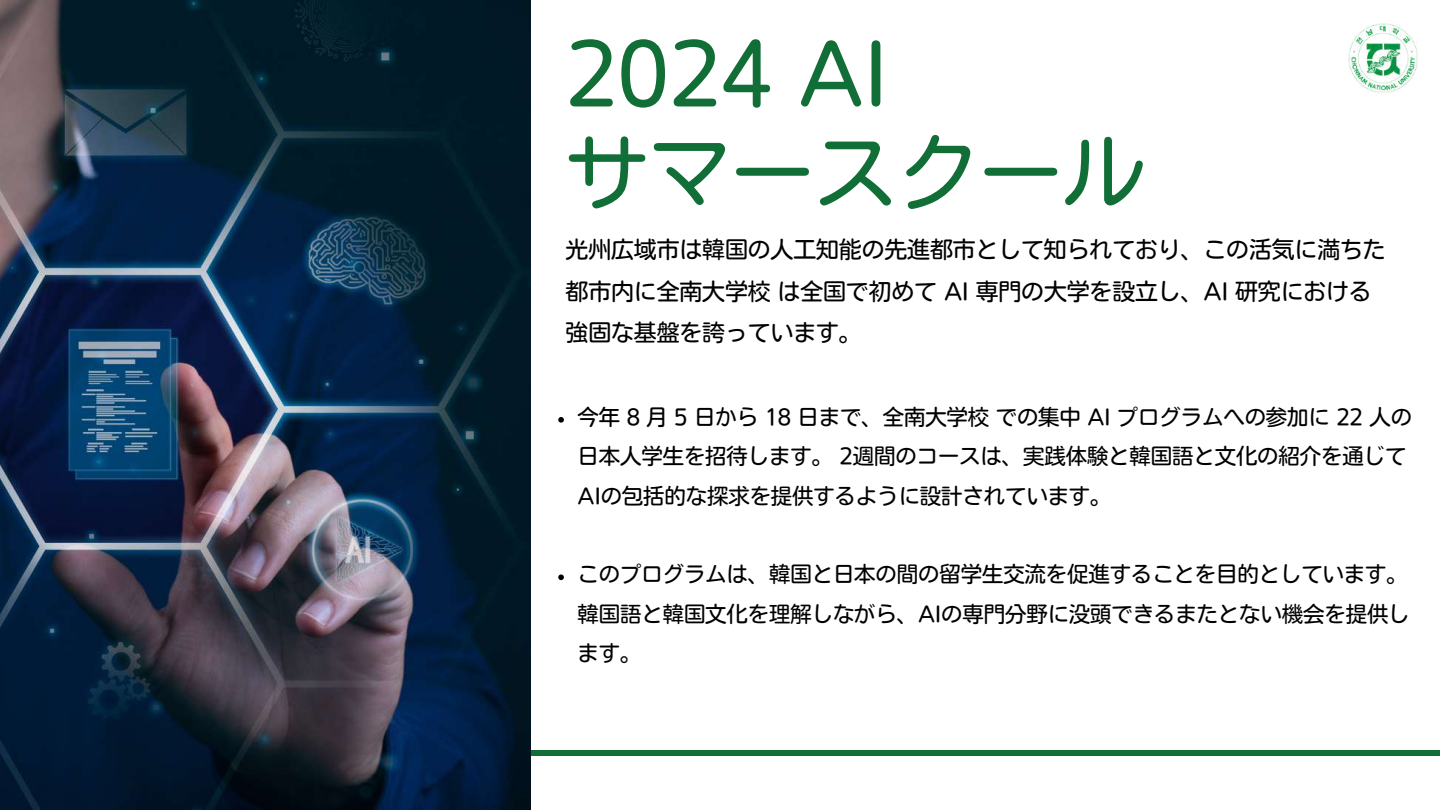
<style>
.page{position:relative;width:1440px;height:810px;background:#fff}
.page>*{position:absolute;margin:0;border:0;box-sizing:border-box;transform-origin:0 0}
.t1{font:82.8px/99px "Nud Motoya Maru Std W3";color:#116e37}
.t2{font:22.8px/41.7px "Nud Motoya Maru Std W3";color:#000}
.t3{font:21.3px/39.3px "Nud Motoya Maru Std W3";color:#000}
</style>
<div class="page">
<div style="left:0;top:750px;width:1440px;height:6px;background:#116e37"></div>
<img style="left:0;top:0;width:530px;height:810px">
<svg style="left:558px;top:417px;width:6px;height:6px"></svg>
<svg style="left:558px;top:574px;width:6px;height:6px"></svg>
<img style="left:1349px;top:24px;width:68px;height:69px">
<h1 class="t1" style="left:566px;top:24px;width:581px">2024 AI<br>サマースクール</h1>
<p class="t2" style="left:566px;top:229px;width:822px">光州広域市は韓国の人工知能の先進都市として知られており、この活気に満ちた都市内に全南大学校は全国で初めて AI 専門の大学を設立し、AI 研究における強固な基盤を誇っています。</p>
<p class="t3" style="left:578px;top:397px;width:836px">今年 8 月 5 日から 18 日まで、全南大学校での集中 AI プログラムへの参加に 22 人の日本人学生を招待します。 2週間のコースは、実践体験と韓国語と文化の紹介を通じて<br>AIの包括的な探求を提供するように設計されています。</p>
<p class="t3" style="left:578px;top:555px;width:833px;text-align:justify">このプログラムは、韓国と日本の間の留学生交流を促進することを目的としています。韓国語と韓国文化を理解しながら、AIの専門分野に没頭できるまたとない機会を提供します。</p>
</div>
